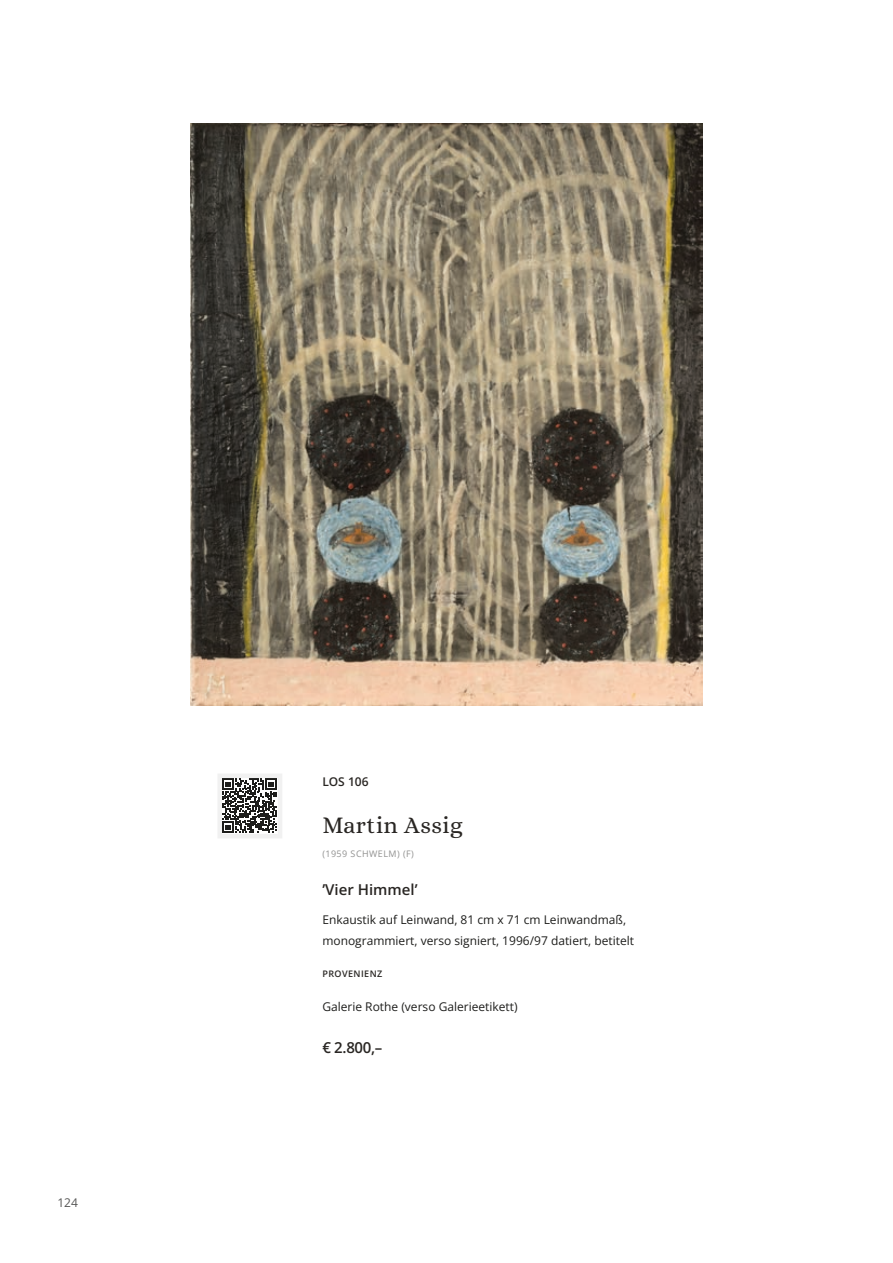
<style>
.page{position:relative;width:893px;height:1263px;background:#fff}
.page>*{position:absolute;margin:0;border:0;box-sizing:border-box;transform-origin:0 0}
.Titel_-_Kuenstler{font:24px "Alice";letter-spacing:.02em;color:#292623}
.Titel_-_Kunstwerk{font:600 15px "Open Sans";color:#292623}
.Preis{font:600 15px "Open Sans";color:#292623}
.Body_Text{font:12px/21px "Open Sans";color:#1d1d1b}
.Titel_-_LOS{font:600 12px "Open Sans";color:#292623}
.t1{font:12px "Open Sans";color:#575756}
.Titel_-_Kuenstler_-_Datum{font:9px "Open Sans";letter-spacing:.05em;color:#919190}
.Titel_-_Provenienz{font:600 9px "Open Sans";letter-spacing:.05em;color:#292623}
</style>
<div class="page">
<svg style="left:222px;top:778px;width:55px;height:55px"></svg>
<div style="left:217px;top:773px;width:65px;height:65px;border:4px solid #f1f1f1"></div>
<img style="left:191px;top:123px;width:511px;height:583px">
<p class="t1" style="left:57px;top:1194px;width:22px">124</p>
<p class="Titel_-_LOS" style="left:322px;top:774px;width:48px">LOS 106</p>
<p class="Titel_-_Kuenstler" style="left:322px;top:813px;width:142px">Martin Assig</p>
<p class="Titel_-_Kuenstler_-_Datum" style="left:322px;top:847px;width:93px">(1959 SCHWELM) (F)</p>
<p class="Titel_-_Kunstwerk" style="left:322px;top:879px;width:97px">’Vier Himmel’</p>
<p class="Body_Text" style="left:322px;top:909px;width:313px">Enkaustik auf Leinwand, 81 cm x 71 cm Leinwandmaß, monogrammiert, verso signiert, 1996/97 datiert, betitelt</p>
<p class="Titel_-_Provenienz" style="left:322px;top:968px;width:62px">PROVENIENZ</p>
<p class="Body_Text" style="left:322px;top:996px;width:197px">Galerie Rothe (verso Galerieetikett)</p>
<p class="Preis" style="left:322px;top:1038px;width:62px">€ 2.800,–</p>
</div>
